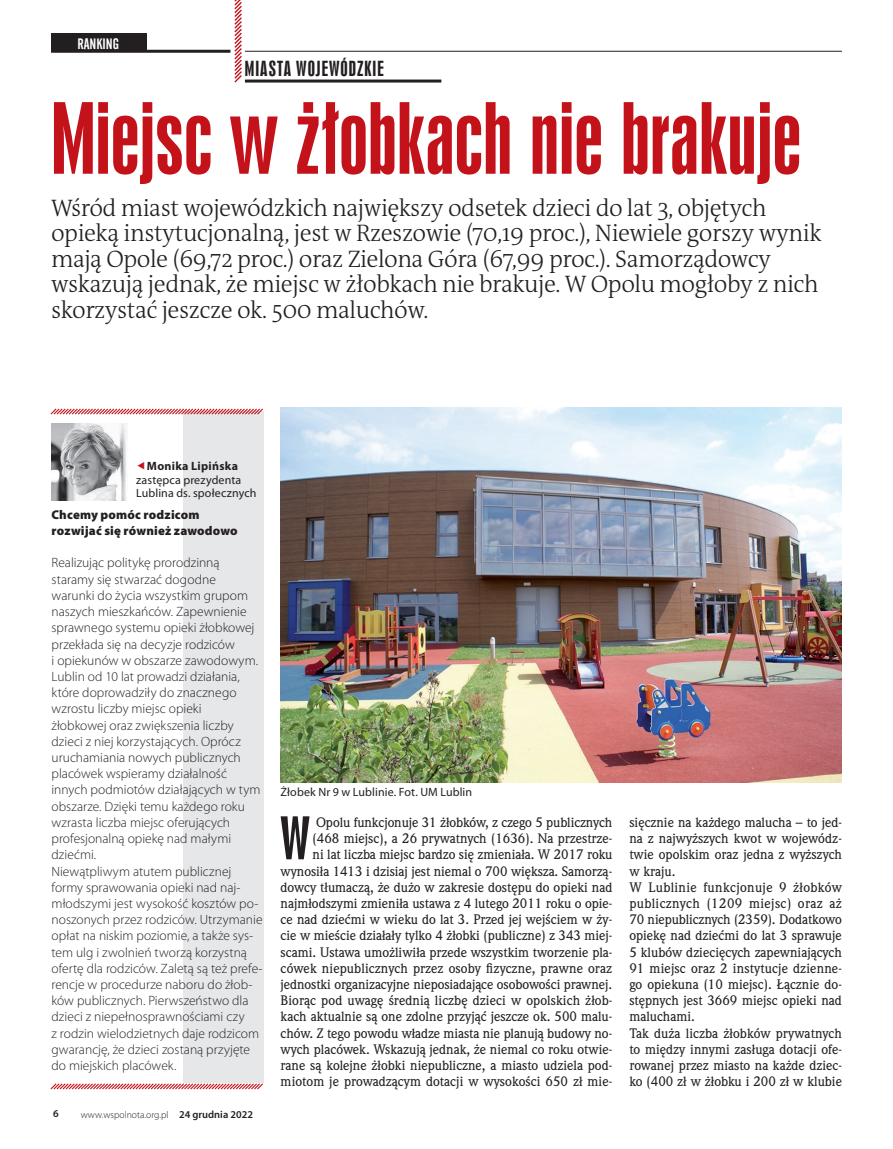
<style>
.page{position:relative;width:893px;height:1149px;background:#fff}
.page>*{position:absolute;margin:0;border:0;box-sizing:border-box;transform-origin:0 0}
.t1{font:91.5px "Swis 924 EU Normal";color:#c4121a}
.t2{font:54.9px "Swis 924 EU Normal";color:#231f20}
.t3{font:300 24px/25.5px "The Antiqua B W3";letter-spacing:-.02em;color:#231f20}
.t4{font:19.5px "Swis 924 EU Normal";letter-spacing:.05em;color:#231f20}
.t5{font:15px "Alternate Gothic No 2 EU Normal";color:#fff}
.t6{font:500 13.5px/16.2px "Weidemann ITC Pro";color:#231f20;text-align:right}
.t7{font:300 13.5px/16.2px "Myriad Pro";color:#231f20}
.t8{font:900 12.75px/16.2px "Myriad Pro";letter-spacing:.015em;color:#231f20}
.t9{font:12px/13.5px "Myriad Pro";letter-spacing:.005em;color:#231f20}
.t10{font:700 12px "Myriad Pro";letter-spacing:.02em;color:#231f20}
.t11{font:600 10.5px "Myriad Pro";color:#231f20}
.t12{font:300 9.75px "Myriad Pro";color:#231f20}
.s1{font-weight:600;font-size:10.5px}
</style>
<div class="page">
<hr style="left:51px;top:50px;width:179px;height:3px;background:#231f20">
<hr style="left:245px;top:51px;width:597px;height:1px;background:#231f20">
<svg style="left:234px;top:0;width:8px;height:83px"></svg>
<hr style="left:245px;top:79px;width:196px;height:3px;background:#231f20">
<div style="left:51px;top:33px;width:96px;height:18px;background:#231f20"></div>
<div style="left:184px;top:411px;width:80px;height:672px;background:#e6e7e9"></div>
<svg style="left:50px;top:408px;width:213px;height:7px"></svg>
<svg style="left:50px;top:1081px;width:213px;height:9px"></svg>
<img style="left:51px;top:423px;width:75px;height:77px">
<img style="left:281px;top:407px;width:561px;height:375px">
<p class="t5" style="left:78px;top:35px;width:43px">RANKING</p>
<h3 class="t4" style="left:245px;top:57px;width:140px">Miasta wojewódzkie</h3>
<h1 class="t1" style="left:51px;top:84px;width:752px">Miejsc w żłobkach nie brakuje</h1>
<p class="t3" style="left:51px;top:195px;width:772px">Wśród miast wojewódzkich największy odsetek dzieci do lat 3, objętych opieką instytucjonalną, jest w Rzeszowie (70,19 proc.), Niewiele gorszy wynik mają Opole (69,72 proc.) oraz Zielona Góra (67,99 proc.). Samorządowcy wskazują jednak, że miejsc w żłobkach nie brakuje. W Opolu mogłoby z nich skorzystać jeszcze ok. 500 maluchów.</p>
<p class="t10" style="left:147px;top:458px;width:93px">Monika Lipińska</p>
<p class="t9" style="left:136px;top:472px;width:122px">zastępca prezydenta<br>Lublina ds. społecznych</p>
<p class="t8" style="left:52px;top:505px;width:188px">Chcemy pomóc rodzicom rozwijać się również zawodowo</p>
<p class="t7" style="left:52px;top:554px;width:213px">Realizując politykę prorodzinną staramy się stwarzać dogodne<br>warunki do życia wszystkim grupom naszych mieszkańców. Zapewnienie sprawnego systemu opieki żłobkowej przekłada się na decyzje rodziców<br>i opiekunów w obszarze zawodowym.<br>Lublin od 10 lat prowadzi działania, które doprowadziły do znacznego wzrostu liczby miejsc opieki<br>żłobkowej oraz zwiększenia liczby dzieci z niej korzystających. Oprócz uruchamiania nowych publicznych placówek wspieramy działalność innych podmiotów działających w tym obszarze. Dzięki temu każdego roku wzrasta liczba miejsc oferujących profesjonalną opiekę nad małymi dziećmi.<br>Niewątpliwym atutem publicznej formy sprawowania opieki nad naj&shy;młodszymi jest wysokość kosztów po&shy;noszonych przez rodziców. Utrzymanie opłat na niskim poziomie, a także sys&shy;tem ulg i zwolnień tworzą korzystną ofertę dla rodziców. Zaletą są też prefe&shy;rencje w procedurze naboru do żłob&shy;ków publicznych. Pierwszeństwo dla dzieci z niepełnosprawnościami czy<br>z rodzin wielodzietnych daje rodzicom gwarancję, że dzieci zostaną przyjęte do miejskich placówek.</p>
<p class="t11" style="left:53px;top:1106px;width:7px">6</p>
<p class="t12" style="left:81px;top:1108px;width:174px">www.wspolnota.org.pl <span class="s1">24 grudnia 2022</span></p>
<p class="t9" style="left:281px;top:784px;width:193px">Żłobek Nr 9 w Lublinie. Fot. UM Lublin</p>
<h2 class="t2" style="left:280px;top:805px;width:30px">W</h2>
<p class="t6" style="left:281px;top:813px;width:333px">Opolu funkcjonuje 31 żłobków, z czego 5 publicznych<br>(468 miejsc), a 26 prywatnych (1636). Na przestrze-<br>ni lat liczba miejsc bardzo się zmieniała. W 2017 roku wynosiła 1413 i dzisiaj jest niemal o 700 większa. Samorzą&shy;dowcy tłumaczą, że dużo w zakresie dostępu do opieki nad najmłodszymi zmieniła ustawa z 4 lutego 2011 roku o opie&shy;ce nad dziećmi w wieku do lat 3. Przed jej wejściem w ży&shy;cie w mieście działały tylko 4 żłobki (publiczne) z 343 miej&shy;scami. Ustawa umożliwiła przede wszystkim tworzenie pla&shy;cówek niepublicznych przez osoby fizyczne, prawne oraz jednostki organizacyjne nieposiadające osobowości prawnej.<br>Biorąc pod uwagę średnią liczbę dzieci w opolskich żłob&shy;kach aktualnie są one zdolne przyjąć jeszcze ok. 500 malu&shy;chów. Z tego powodu władze miasta nie planują budowy no&shy;wych placówek. Wskazują jednak, że niemal co roku otwie&shy;rane są kolejne żłobki niepubliczne, a miasto udziela pod&shy;miotom je prowadzącym dotacji w wysokości 650 zł mie-</p>
<p class="t6" style="left:629px;top:813px;width:214px;text-align:left">sięcznie na każdego malucha – to jed&shy;na z najwyższych kwot w wojewódz&shy;twie opolskim oraz jedna z wyższych w kraju.<br>W Lublinie funkcjonuje 9 żłobków publicznych (1209 miejsc) oraz aż<br>70 niepublicznych (2359). Dodatkowo opiekę nad dziećmi do lat 3 sprawuje<br>5 klubów dziecięcych zapewniających<br>91 miejsc oraz 2 instytucje dzienne&shy;go opiekuna (10 miejsc). Łącznie do&shy;stępnych jest 3669 miejsc opieki nad maluchami.<br>Tak duża liczba żłobków prywatnych to między innymi zasługa dotacji ofe&shy;rowanej przez miasto na każde dziec&shy;ko (400 zł w żłobku i 200 zł w klubie</p>
</div>
